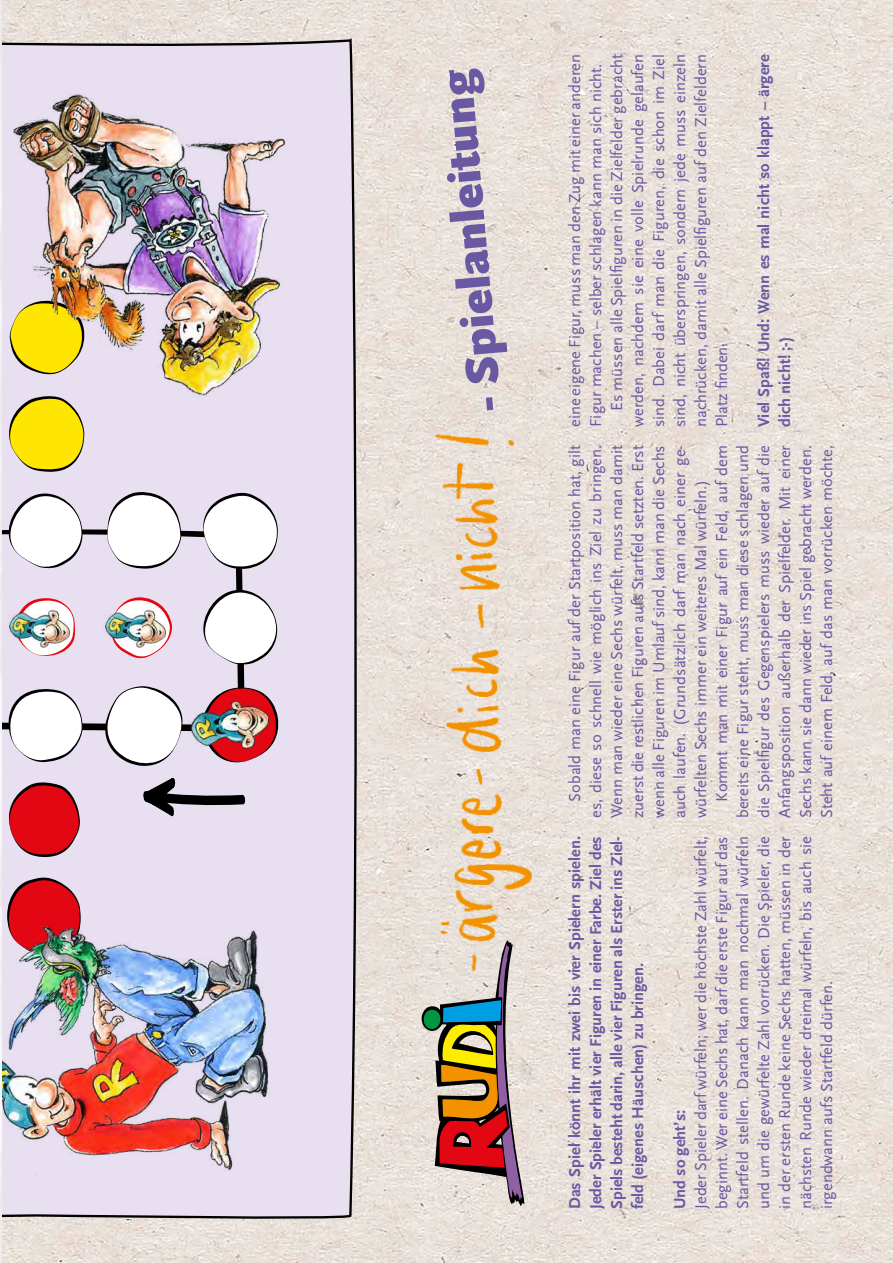
<style>
.page{position:relative;width:893px;height:1263px;background:#fff}
.page>*{position:absolute;margin:0;border:0;box-sizing:border-box;transform-origin:0 0}
.t1{font:900 47.4px "Scala Sans OT";color:#6859a2}
.t2{font:16.5px/21px "Scala Sans OT";color:#6859a2;text-align:justify}
.t3{font:700 16.5px/21px "Scala Sans OT";color:#6859a2;text-align:justify}
</style>
<div class="page">
<img style="left:1px;top:0;width:892px;height:1263px">
<svg style="left:421px;top:940px;width:103px;height:266px;background:#af927f"></svg>
<img style="left:425px;top:472px;width:113px;height:503px">
<img style="left:425px;top:417px;width:108px;height:182px">
<svg style="left:1px;top:22px;width:360px;height:1198px;background:#e0d8e5"></svg>
<div style="left:1px;top:137px;width:244px;height:784px;background:#e8dff0"></div>
<svg style="left:200px;top:492px;width:82px;height:77px"></svg>
<svg style="left:107px;top:491px;width:74px;height:78px"></svg>
<svg style="left:1px;top:492px;width:82px;height:76px"></svg>
<svg style="left:193px;top:588px;width:85px;height:77px"></svg>
<svg style="left:7px;top:403px;width:77px;height:70px;background:#ebd730"></svg>
<svg style="left:6px;top:689px;width:77px;height:73px"></svg>
<svg style="left:6px;top:597px;width:69px;height:61px"></svg>
<svg style="left:109px;top:593px;width:63px;height:65px"></svg>
<svg style="left:6px;top:782px;width:74px;height:75px;background:#d33a47"></svg>
<svg style="left:2px;top:876px;width:79px;height:45px;background:#d3404d"></svg>
<svg style="left:97px;top:684px;width:181px;height:134px"></svg>
<img style="left:7px;top:86px;width:282px;height:317px">
<img style="left:1px;top:921px;width:274px;height:256px">
<img style="left:189px;top:690px;width:88px;height:67px">
<img style="left:104px;top:604px;width:68px;height:51px">
<img style="left:7px;top:604px;width:69px;height:51px">
<h1 class="t1" style="left:459px;top:414px;width:346px;rotate:-95deg">- Spielanleitung</h1>
<p class="t2" style="left:565px;top:427px;width:374px;rotate:-90deg">eine eigene Figur, muss man den Zug mit einer anderen</p>
<p class="t2" style="left:586px;top:427px;width:365px;rotate:-90deg">Figur machen – selber schlagen kann man sich nicht.</p>
<p class="t2" style="left:607px;top:411px;width:358px;rotate:-90deg">Es müssen alle Spielfiguren in die Zielfelder gebracht</p>
<p class="t2" style="left:628px;top:427px;width:374px;rotate:-90deg">werden, nachdem sie eine volle Spielrunde gelaufen</p>
<p class="t2" style="left:649px;top:427px;width:374px;rotate:-90deg">sind. Dabei darf man die Figuren, die schon im Ziel</p>
<p class="t2" style="left:670px;top:427px;width:374px;rotate:-90deg">sind, nicht überspringen, sondern jede muss einzeln</p>
<p class="t2" style="left:691px;top:427px;width:374px;rotate:-90deg">nachrücken, damit alle Spielfiguren auf den Zielfeldern</p>
<p class="t2" style="left:712px;top:427px;width:86px;rotate:-90deg">Platz finden.</p>
<p class="t3" style="left:754px;top:427px;width:374px;rotate:-90deg">Viel Spaß! Und: Wenn es mal nicht so klappt – ärgere dich nicht! ;-)</p>
<p class="t2" style="left:565px;top:818px;width:374px;text-indent:17px;rotate:-90deg">Sobald man eine Figur auf der Startposition hat, gilt es, diese so schnell wie möglich ins Ziel zu bringen.<br>Wenn man wieder eine Sechs würfelt, muss man damit zuerst die restlichen Figuren aufs Startfeld setzten. Erst wenn alle Figuren im Umlauf sind, kann man die Sechs auch laufen. (Grundsätzlich darf man nach einer ge&shy;würfelten Sechs immer ein weiteres Mal würfeln.)</p>
<p class="t2" style="left:712px;top:818px;width:374px;text-indent:17px;rotate:-90deg">Kommt man mit einer Figur auf ein Feld, auf dem bereits eine Figur steht, muss man diese schlagen und die Spielfigur des Gegenspielers muss wieder auf die Anfangsposition außerhalb der Spielfelder. Mit einer Sechs kann sie dann wieder ins Spiel gebracht werden.<br>Steht auf einem Feld, auf das man vorrücken möchte,</p>
<p class="t3" style="left:564px;top:1209px;width:374px;rotate:-90deg">Das Spiel könnt ihr mit zwei bis vier Spielern spielen.<br>Jeder Spieler erhält vier Figuren in einer Farbe. Ziel des Spiels besteht darin, alle vier Figuren als Erster ins Ziel&shy;feld (eigenes Häuschen) zu bringen.</p>
<p class="t2" style="left:690px;top:1209px;width:374px;rotate:-90deg">Jeder Spieler darf würfeln; wer die höchste Zahl würfelt, beginnt. Wer eine Sechs hat, darf die erste Figur auf das Startfeld stellen. Danach kann man nochmal würfeln und um die gewürfelte Zahl vorrücken. Die Spieler, die in der ersten Runde keine Sechs hatten, müssen in der nächsten Runde wieder dreimal würfeln, bis auch sie irgendwann aufs Startfeld dürfen.</p>
<p class="t3" style="left:669px;top:1209px;width:101px;rotate:-90deg">Und so geht’s:</p>
</div>
